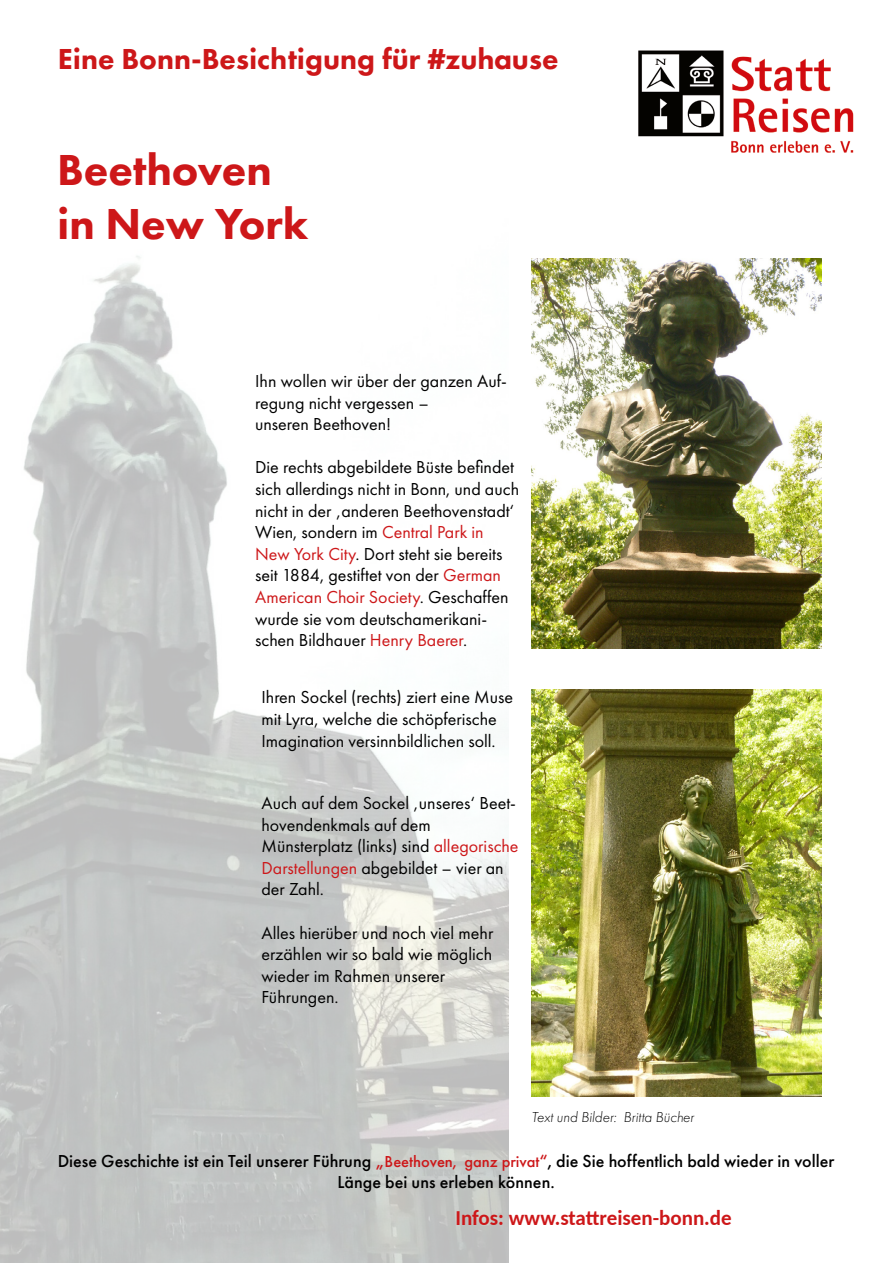
<style>
.page{position:relative;width:893px;height:1263px;background:#fff}
.page>*{position:absolute;margin:0;border:0;box-sizing:border-box;transform-origin:0 0}
.t1{font:800 45px/54px "Futura PT";color:#cd1719}
.t2{font:800 30px "Futura PT";color:#cd1719}
.t3{font:700 21px "Carlito";color:#cd1719}
.t4{font:18px/21.6px "Futura PT";color:#000}
.t5{font:500 18px/21.6px "Futura PT";color:#000;text-align:center}
.t6{font:italic 300 15px "Futura PT";color:#000}
.s1{color:#cd1719}
.s2{font-size:16.5px;color:#cd1719}
</style>
<div class="page">
<img style="left:0;top:256px;width:508px;height:1007px">
<img style="left:638px;top:50px;width:216px;height:103px">
<img style="left:531px;top:690px;width:290px;height:406px">
<img style="left:531px;top:259px;width:290px;height:389px">
<h2 class="t2" style="left:58px;top:40px;width:502px">Eine Bonn-Besichtigung für #zuhause</h2>
<h1 class="t1" style="left:57px;top:142px;width:253px">Beethoven in New York</h1>
<p class="t4" style="left:255px;top:370px;width:253px">Ihn wollen wir über der ganzen Auf&shy;regung nicht vergessen –<br>unseren Beethoven!</p>
<p class="t4" style="left:255px;top:456px;width:265px">Die rechts abgebildete Büste befindet sich allerdings nicht in Bonn, und auch nicht in der ‚anderen Beethovenstadt‘ Wien, sondern im <span class="s1">Central Park in New York City</span>. Dort steht sie bereits seit 1884, gestiftet von der <span class="s1">German American Choir Society</span>. Geschaffen wurde sie vom deutschamerikani&shy;schen Bildhauer <span class="s1">Henry Baerer</span>.</p>
<p class="t4" style="left:261px;top:686px;width:253px">Ihren Sockel (rechts) ziert eine Muse mit Lyra, welche die schöpferische<br>Imagination versinnbildlichen soll.</p>
<p class="t4" style="left:261px;top:792px;width:258px">Auch auf dem Sockel ‚unseres‘ Beet&shy;hovendenkmals auf dem<br>Münsterplatz (links) sind <span class="s1">allegorische<br>Darstellungen</span> abgebildet – vier an der Zahl.</p>
<p class="t4" style="left:261px;top:922px;width:233px">Alles hierüber und noch viel mehr erzählen wir so bald wie möglich wieder im Rahmen unserer<br>Führungen.</p>
<p class="t6" style="left:531px;top:1108px;width:164px">Text und Bilder: Britta Bücher</p>
<p class="t5" style="left:58px;top:1150px;width:778px">Diese Geschichte ist ein Teil unserer Führung <span class="s1">„</span><span class="s2">Beethoven, ganz privat</span><span class="s1">“</span>, die Sie hoffentlich bald wieder in voller<br>Länge bei uns erleben können.</p>
<p class="t3" style="left:455px;top:1203px;width:278px">Infos: www.stattreisen-bonn.de</p>
</div>
